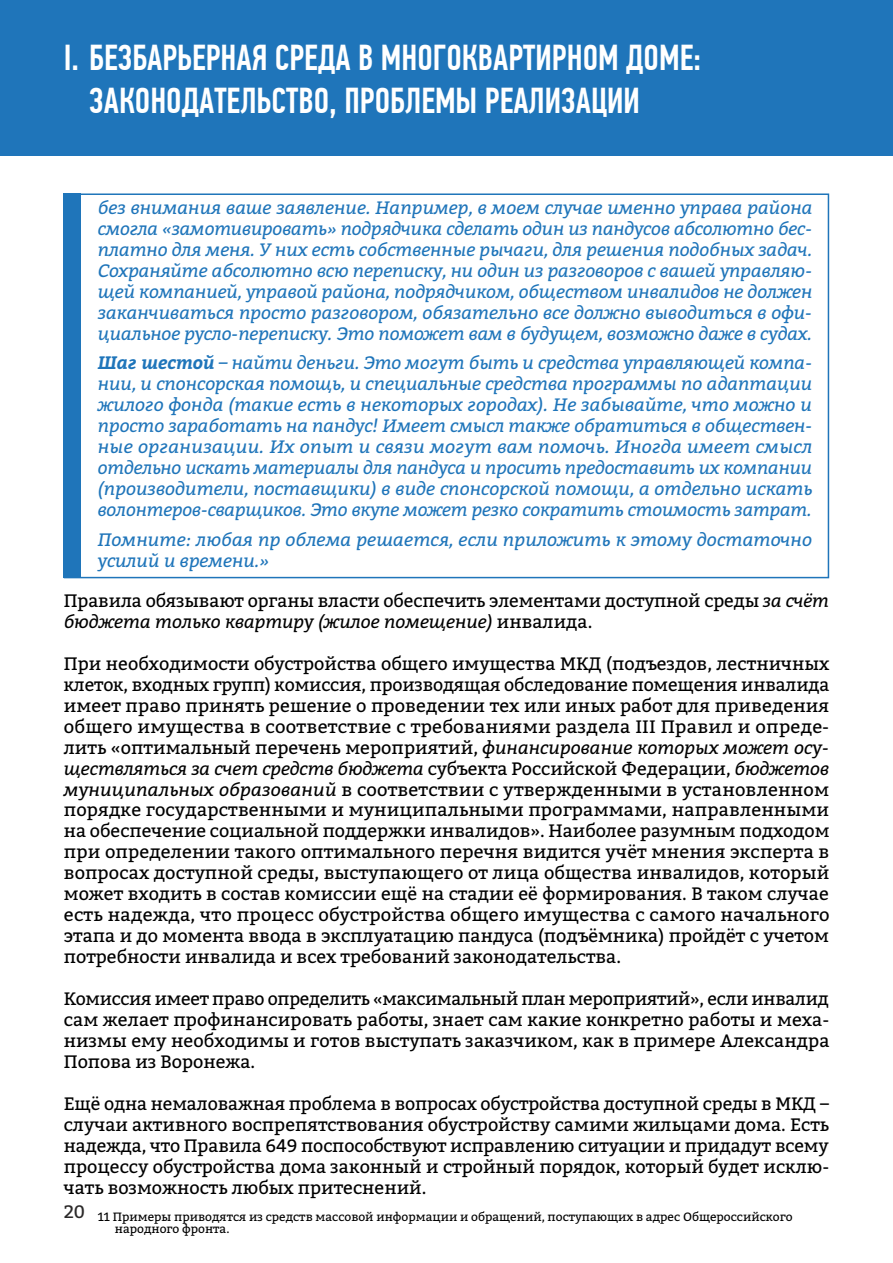
<style>
.page{position:relative;width:893px;height:1263px;background:#fff}
.page>*{position:absolute;margin:0;border:0;box-sizing:border-box;transform-origin:0 0}
.t1{font:500 36px/43.2px "PF Din Text Comp Pro";color:#fff}
.t2{font:18px/21px "Bitter";color:#000;text-align:justify}
.t3{font:italic 18px/21px "Bitter";letter-spacing:-.005em;color:#1f75ba;text-align:justify}
.t4{font:18px "Bitter";color:#2b2929}
.t5{font:12px/12px "Bitter";color:#000}
.s1{font-weight:700}
.s2{font-style:italic}
</style>
<div class="page">
<div style="left:0;top:0;width:893px;height:155px;background:#1f75ba"></div>
<div style="left:64px;top:193px;width:17px;height:385px;background:#1f75ba"></div>
<h1 class="t1" style="left:89px;top:36px;width:613px;text-indent:-26px">I. БЕЗБАРЬЕРНАЯ СРЕДА В МНОГОКВАРТИРНОМ ДОМЕ:<br>ЗАКОНОДАТЕЛЬСТВО, ПРОБЛЕМЫ РЕАЛИЗАЦИИ</h1>
<p class="t3" style="left:98px;top:196px;width:716px">без внимания ваше заявление. Например, в моем случае именно управа района смогла «замотивировать» подрядчика сделать один из пандусов абсолютно бес&shy;платно для меня. У них есть собственные рычаги, для решения подобных задач.<br>Сохраняйте абсолютно всю переписку, ни один из разговоров с вашей управляю&shy;щей компанией, управой района, подрядчиком, обществом инвалидов не должен заканчиваться просто разговором, обязательно все должно выводиться в офи&shy;циальное русло-переписку. Это поможет вам в будущем, возможно даже в судах.</p>
<p class="t3" style="left:98px;top:352px;width:716px"><span class="s1">Шаг шестой</span> – найти деньги. Это могут быть и средства управляющей компа&shy;нии, и спонсорская помощь, и специальные средства программы по адаптации жилого фонда (такие есть в некоторых городах). Не забывайте, что можно и просто заработать на пандус! Имеет смысл также обратиться в обществен&shy;ные организации. Их опыт и связи могут вам помочь. Иногда имеет смысл отдельно искать материалы для пандуса и просить предоставить их компании (производители, поставщики) в виде спонсорской помощи, а отдельно искать волонтеров-сварщиков. Это вкупе может резко сократить стоимость затрат.</p>
<p class="t3" style="left:98px;top:528px;width:716px;line-height:21.6px">Помните: любая пр облема решается, если приложить к этому достаточно усилий и времени.»</p>
<p class="t2" style="left:64px;top:590px;width:767px">Правила обязывают органы власти обеспечить элементами доступной среды <span class="s2">за счёт бюджета только квартиру (жилое помещение)</span> инвалида.</p>
<p class="t2" style="left:64px;top:653px;width:767px">При необходимости обустройства общего имущества МКД (подъездов, лестничных клеток, входных групп) комиссия, производящая обследование помещения инвалида имеет право принять решение о проведении тех или иных работ для приведения общего имущества в соответствие с требованиями раздела III Правил и опреде&shy;лить «оптимальный перечень мероприятий, <span class="s2">финансирование которых может осу&shy;ществляться за счет средств бюджета</span> субъекта Российской Федерации, <span class="s2">бюджетов муниципальных образований</span> в соответствии с утвержденными в установленном</p>
<p class="t2" style="left:64px;top:798px;width:767px">порядке государственными и муниципальными программами, направленными на обеспечение социальной поддержки инвалидов». Наиболее разумным подходом при определении такого оптимального перечня видится учёт мнения эксперта в вопросах доступной среды, выступающего от лица общества инвалидов, который может входить в состав комиссии ещё на стадии её формирования. В таком случае есть надежда, что процесс обустройства общего имущества с самого начального этапа и до момента ввода в эксплуатацию пандуса (подъёмника) пройдёт с учетом потребности инвалида и всех требований законодательства.</p>
<p class="t2" style="left:64px;top:987px;width:767px">Комиссия имеет право определить «максимальный план мероприятий», если инвалид сам желает профинансировать работы, знает сам какие конкретно работы и меха&shy;низмы ему необходимы и готов выступать заказчиком, как в примере Александра Попова из Воронежа.</p>
<p class="t2" style="left:64px;top:1092px;width:767px">Ещё одна немаловажная проблема в вопросах обустройства доступной среды в МКД – случаи активного воспрепятствования обустройству самими жильцами дома. Есть надежда, что Правила 649 поспособствуют исправлению ситуации и придадут всему процессу обустройства дома законный и стройный порядок, который будет исклю&shy;чать возможность любых притеснений.</p>
<p class="t4" style="left:64px;top:1199px;width:23px">20</p>
<p class="t5" style="left:115px;top:1210px;width:679px;text-indent:-17px">11 Примеры приводятся из средств массовой информации и обращений, поступающих в адрес Общероссийского народного фронта.</p>
</div>
